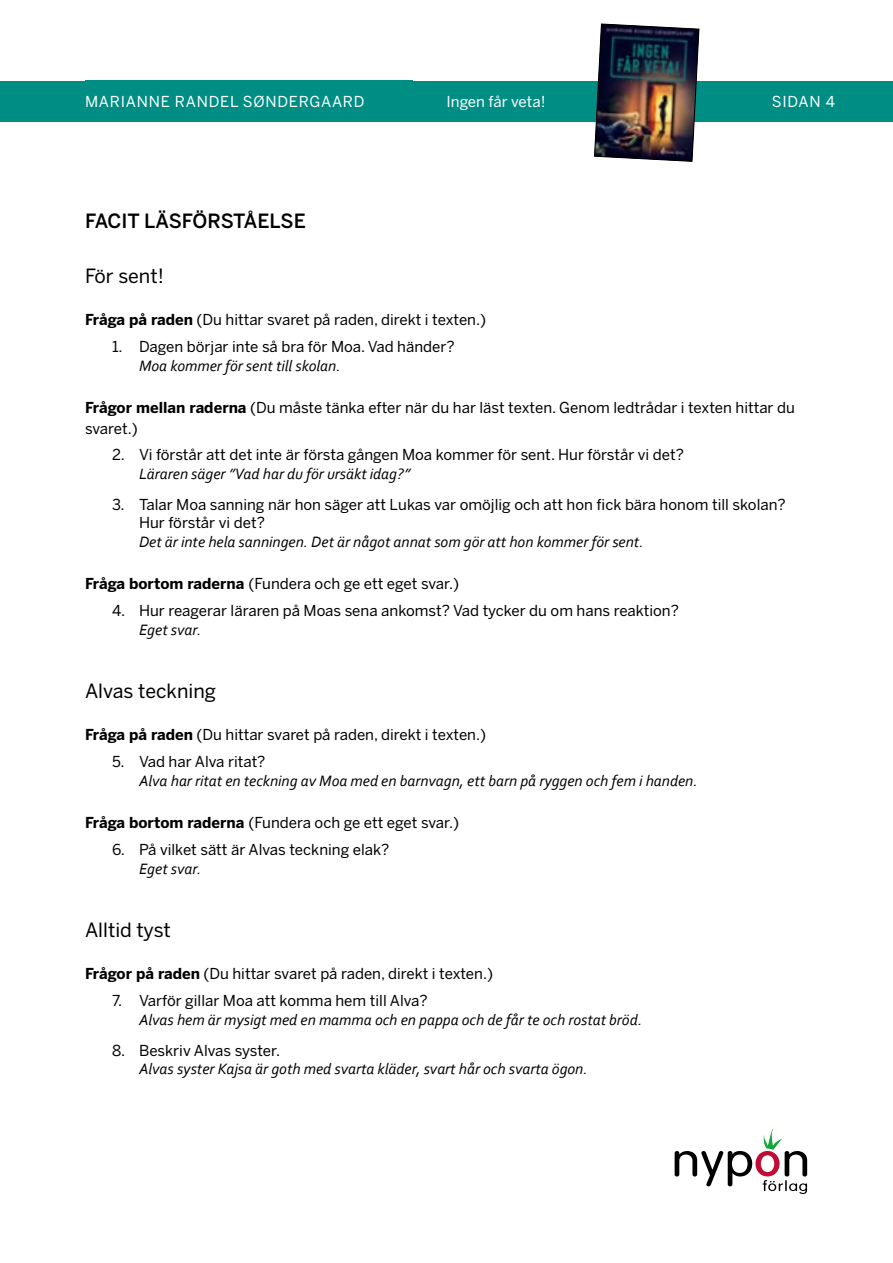
<style>
.page{position:relative;width:893px;height:1263px;background:#fff}
.page>*{position:absolute;margin:0;border:0;box-sizing:border-box;transform-origin:0 0}
.t1{font:19.5px "Benton Sans";color:#000}
.t2{font:500 19.5px "Benton Sans";letter-spacing:-.005em;color:#000}
.t3{font:italic 15.75px "Corbel";color:#000}
.t4{font:15px/21px "Benton Sans";color:#000}
.t5{font:15px "Benton Sans";letter-spacing:.05em;color:#fff}
.t6{font:15px "Benton Sans";color:#fff}
.s1{font-weight:700}
</style>
<div class="page">
<div style="left:0;top:81px;width:893px;height:40px;background:#008d83"></div>
<div style="left:85px;top:80px;width:327px;height:41px;background:#008d83"></div>
<img style="left:594px;top:23px;width:105px;height:139px">
<svg style="left:675px;top:1128px;width:132px;height:66px"></svg>
<p class="t5" style="left:85px;top:92px;width:281px">MARIANNE RANDEL SØNDERGAARD</p>
<p class="t6" style="left:446px;top:92px;width:101px">Ingen får veta!</p>
<p class="t5" style="left:772px;top:92px;width:65px">SIDAN 4</p>
<h1 class="t2" style="left:85px;top:209px;width:222px">FACIT LÄSFÖRSTÅELSE</h1>
<h1 class="t1" style="left:85px;top:264px;width:80px">För sent!</h1>
<p class="t4" style="left:85px;top:309px;width:403px"><span class="s1">Fråga på raden</span> (Du hittar svaret på raden, direkt i texten.)</p>
<p class="t4" style="left:112px;top:336px;width:344px">1. Dagen börjar inte så bra för Moa. Vad händer?</p>
<p class="t3" style="left:139px;top:356px;width:203px">Moa kommer för sent till skolan.</p>
<p class="t4" style="left:85px;top:397px;width:711px"><span class="s1">Frågor mellan raderna</span> (Du måste tänka efter när du har läst texten. Genom ledtrådar i texten hittar du svaret.)</p>
<p class="t4" style="left:112px;top:445px;width:573px">2. Vi förstår att det inte är första gången Moa kommer för sent. Hur förstår vi det?</p>
<p class="t3" style="left:139px;top:464px;width:273px">Läraren säger ”Vad har du för ursäkt idag?”</p>
<p class="t4" style="left:139px;top:496px;width:648px;line-height:18px;text-indent:-27px">3. Talar Moa sanning när hon säger att Lukas var omöjlig och att hon fick bära honom till skolan?<br>Hur förstår vi det?</p>
<p class="t3" style="left:139px;top:532px;width:506px">Det är inte hela sanningen. Det är något annat som gör att hon kommer för sent.</p>
<p class="t4" style="left:85px;top:573px;width:376px"><span class="s1">Fråga bortom raderna</span> (Fundera och ge ett eget svar.)</p>
<p class="t4" style="left:112px;top:600px;width:568px">4. Hur reagerar läraren på Moas sena ankomst? Vad tycker du om hans reaktion?</p>
<p class="t3" style="left:139px;top:620px;width:64px">Eget svar.</p>
<h1 class="t1" style="left:85px;top:679px;width:133px">Alvas teckning</h1>
<p class="t4" style="left:85px;top:725px;width:403px"><span class="s1">Fråga på raden</span> (Du hittar svaret på raden, direkt i texten.)</p>
<p class="t4" style="left:112px;top:751px;width:155px">5. Vad har Alva ritat?</p>
<p class="t3" style="left:139px;top:771px;width:560px">Alva har ritat en teckning av Moa med en barnvagn, ett barn på ryggen och fem i handen.</p>
<p class="t4" style="left:85px;top:812px;width:376px"><span class="s1">Fråga bortom raderna</span> (Fundera och ge ett eget svar.)</p>
<p class="t4" style="left:112px;top:839px;width:279px">6. På vilket sätt är Alvas teckning elak?</p>
<p class="t3" style="left:139px;top:858px;width:64px">Eget svar.</p>
<h1 class="t1" style="left:85px;top:918px;width:87px">Alltid tyst</h1>
<p class="t4" style="left:85px;top:963px;width:410px"><span class="s1">Frågor på raden</span> (Du hittar svaret på raden, direkt i texten.)</p>
<p class="t4" style="left:112px;top:990px;width:317px">7. Varför gillar Moa att komma hem till Alva?</p>
<p class="t3" style="left:139px;top:1010px;width:505px">Alvas hem är mysigt med en mamma och en pappa och de får te och rostat bröd.</p>
<p class="t4" style="left:112px;top:1040px;width:170px">8. Beskriv Alvas syster.</p>
<p class="t3" style="left:139px;top:1059px;width:450px">Alvas syster Kajsa är goth med svarta kläder, svart hår och svarta ögon.</p>
</div>
